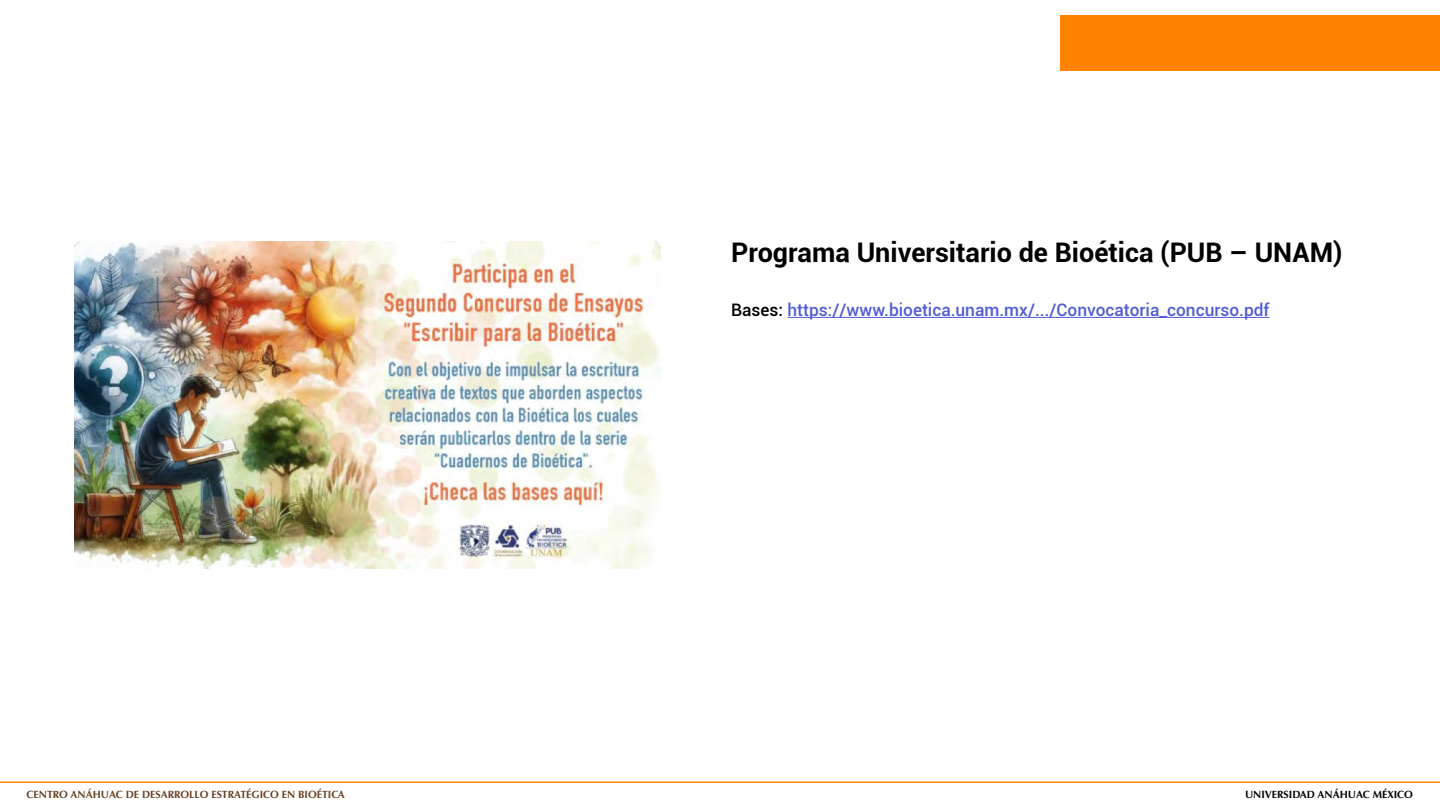
<style>
.page{position:relative;width:1440px;height:810px;background:#fff}
.page>*{position:absolute;margin:0;border:0;box-sizing:border-box;transform-origin:0 0}
.t1{font:700 27px "Roboto";color:#000}
.t2{font:500 17.25px "Roboto";color:#4f5cd6}
.t3{font:700 10.5px "Optima";color:#693f24}
.t4{font:700 10.5px "Optima";color:#000}
.s1{color:#000}
</style>
<div class="page">
<div style="left:1061px;top:16px;width:379px;height:55px;background:#ff8300"></div>
<hr style="left:0;top:782px;width:1440px;height:1px;background:#ff8300">
<img style="left:74px;top:242px;width:586px;height:326px">
<hr style="left:788px;top:317px;width:482px;height:1px;background:#4f5cd6">
<h1 class="t1" style="left:731px;top:233px;width:613px">Programa Universitario de Bioética (PUB – UNAM)</h1>
<p class="t2" style="left:731px;top:298px;width:540px"><span class="s1">Bases:</span> https://www.bioetica.unam.mx/.../Convocatoria_concurso.pdf</p>
<p class="t3" style="left:27px;top:788px;width:320px">CENTRO ANÁHUAC DE DESARROLLO ESTRATÉGICO EN BIOÉTICA</p>
<p class="t4" style="left:1245px;top:788px;width:169px">UNIVERSIDAD ANÁHUAC MÉXICO</p>
</div>
